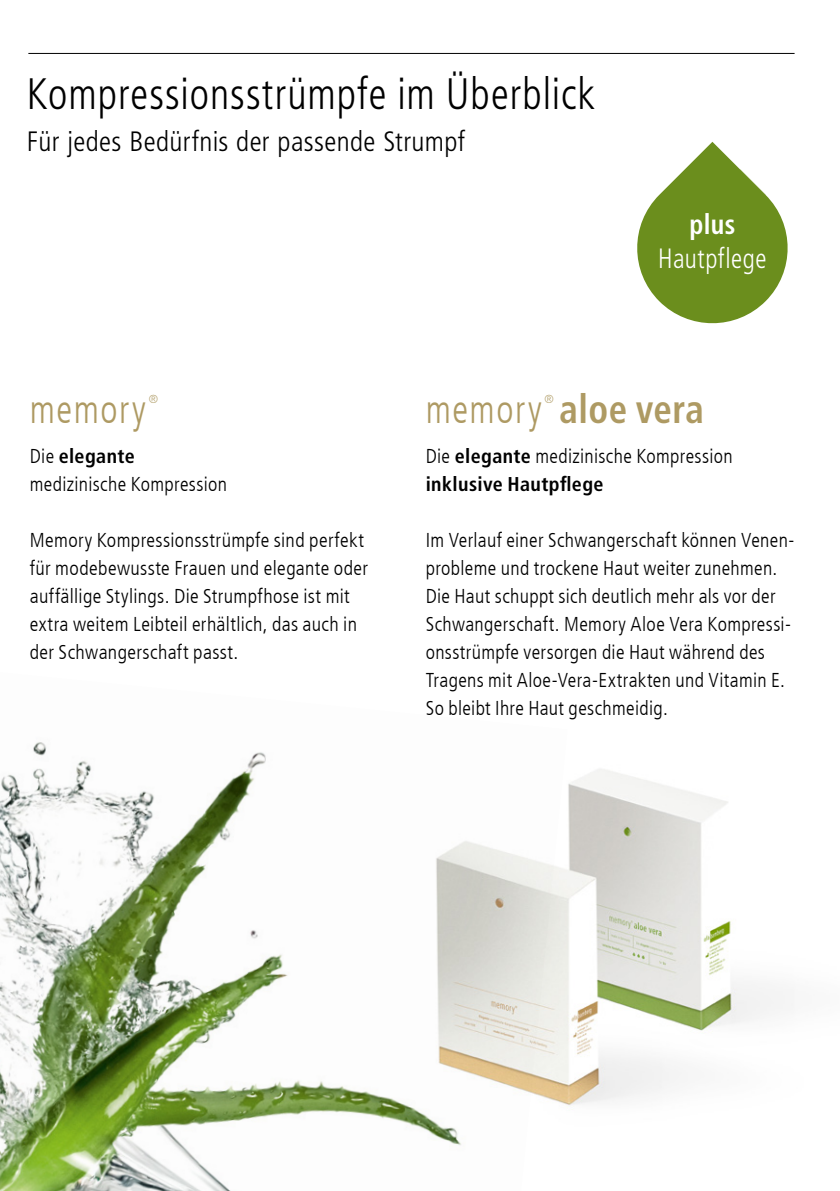
<style>
.page{position:relative;width:840px;height:1191px;background:#fff}
.page>*{position:absolute;margin:0;border:0;box-sizing:border-box;transform-origin:0 0}
.t1{font:300 condensed 44px "Frutiger";letter-spacing:.025em;color:#000;scale:.94 1}
.t2{font:700 condensed 40px "Frutiger LT Com";letter-spacing:.01em;color:#ae9a63;scale:.92 1}
.t3{font:300 condensed 40px "Frutiger LT Com";letter-spacing:.04em;color:#ae9a63;scale:.92 1}
.t4{font:300 condensed 28px "Frutiger";letter-spacing:.015em;color:#000}
.t5{font:300 condensed 28px "Frutiger";letter-spacing:.02em;color:#fff;scale:.93 1}
.t6{font:700 condensed 28px "Frutiger";color:#fff;scale:.93 1}
.t7{font:300 condensed 20px/28px "Frutiger LT Com";letter-spacing:.015em;color:#000}
.t8{font:700 condensed 20px/28px "Frutiger LT Com";letter-spacing:.02em;color:#000}
.t9{font:300 condensed 11.6px "Frutiger";color:#ae9a63}
.s1{font-weight:700}
.s2{font-weight:300}
</style>
<div class="page">
<img style="left:567px;top:769px;width:226px;height:339px">
<svg style="left:637px;top:142px;width:151px;height:182px"></svg>
<img style="left:0;top:742px;width:567px;height:449px">
<hr style="left:28px;top:53px;width:766px;height:1px;background:#000">
<h1 class="t1" style="left:27px;top:68px;width:605px">Kompressionsstrümpfe im Überblick</h1>
<h3 class="t4" style="left:27px;top:125px;width:439px">Für jedes Bedürfnis der passende Strumpf</h3>
<h3 class="t6" style="left:689px;top:208px;width:51px">plus</h3>
<h3 class="t5" style="left:658px;top:242px;width:118px">Hautpflege</h3>
<p class="t9" style="left:149px;top:392px;width:11px">®</p>
<h2 class="t3" style="left:30px;top:386px;width:128px">memory</h2>
<p class="t7" style="left:30px;top:442px;width:199px">Die <span class="s1">elegante </span>medizinische Kompression</p>
<p class="t7" style="left:30px;top:526px;width:339px">Memory Kompressionsstrümpfe sind perfekt für modebewusste Frauen und elegante oder auffällige Stylings. Die Strumpfhose ist mit extra weitem Leibteil erhältlich, das auch in der Schwangerschaft passt.</p>
<h2 class="t2" style="left:425px;top:385px;width:304px"><span class="s2">memory</span> aloe vera</h2>
<p class="t9" style="left:544px;top:392px;width:11px">®</p>
<p class="t8" style="left:425px;top:442px;width:308px"><span class="s2">Die</span> elegante <span class="s2">medizinische Kompression </span>inklusive Hautpflege</p>
<p class="t7" style="left:425px;top:526px;width:370px">Im Verlauf einer Schwangerschaft können Venen&shy;probleme und trockene Haut weiter zunehmen.<br>Die Haut schuppt sich deutlich mehr als vor der Schwangerschaft. Memory Aloe Vera Kompressi&shy;onsstrümpfe versorgen die Haut während des Tragens mit Aloe-Vera-Extrakten und Vitamin E.<br>So bleibt Ihre Haut geschmeidig.</p>
</div>
